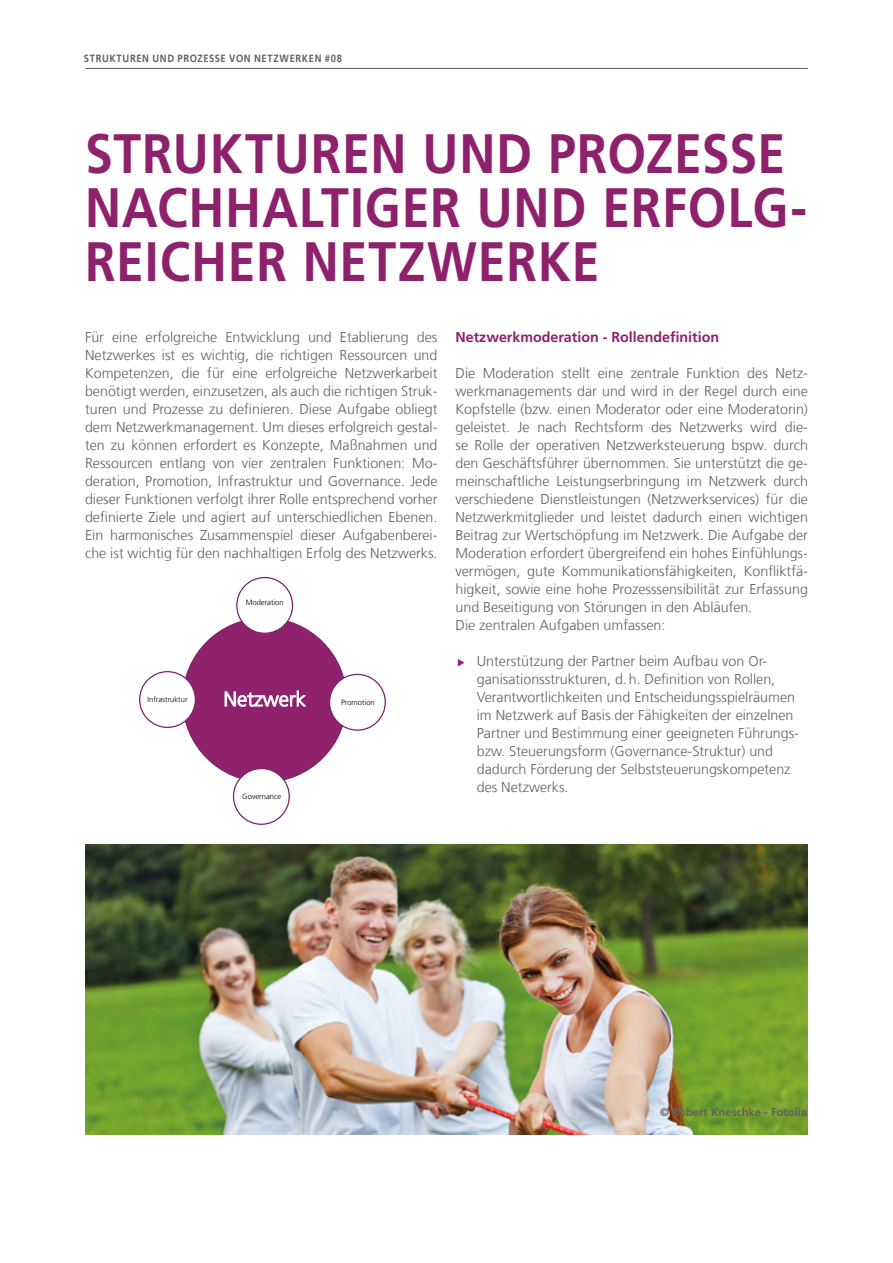
<style>
.page{position:relative;width:893px;height:1263px;background:#fff}
.page>*{position:absolute;margin:0;border:0;box-sizing:border-box;transform-origin:0 0}
.t1{font:700 55.5px/54px "Frutiger LT Com";letter-spacing:.015em;color:#8e216c;scale:.9 1}
.t2{font:300 20.25px "Frutiger LT Com";color:#fff}
.t3{font:300 14.25px/18px "Frutiger LT Com";color:#61615f}
.t4{font:700 14.25px "Frutiger LT Com";color:#8e216c}
.t5{font:700 11.25px "Frutiger LT Com";color:#61615f}
.t6{font:700 10.5px "Frutiger LT Com";letter-spacing:.065em;color:#61615f;scale:.9 1}
.t7{font:300 7.65px "Frutiger LT Com";color:#010202}
</style>
<div class="page">
<div style="left:183px;top:618px;width:164px;height:164px;background:#90216c;border-radius:50%"></div>
<svg style="left:225px;top:690px;width:81px;height:17px"></svg>
<div style="left:237px;top:577px;width:56px;height:56px;background:#fff;border-radius:50%"></div>
<div style="left:236px;top:577px;width:57px;height:57px;border:1px solid #7c236e;border-radius:50%"></div>
<div style="left:140px;top:672px;width:55px;height:55px;background:#fff;border-radius:50%"></div>
<div style="left:139px;top:671px;width:57px;height:57px;border:1px solid #7c236e;border-radius:50%"></div>
<div style="left:233px;top:768px;width:56px;height:56px;background:#fff;border-radius:50%"></div>
<div style="left:233px;top:768px;width:57px;height:57px;border:1px solid #7c236e;border-radius:50%"></div>
<div style="left:330px;top:674px;width:55px;height:56px;background:#fff;border-radius:50%"></div>
<div style="left:329px;top:674px;width:57px;height:57px;border:1px solid #7c236e;border-radius:50%"></div>
<img style="left:85px;top:845px;width:723px;height:289px">
<hr style="left:85px;top:68px;width:723px;height:1px;background:#61615f">
<p class="t6" style="left:84px;top:52px;width:288px">STRUKTUREN UND PROZESSE VON NETZWERKEN #08</p>
<h1 class="t1" style="left:85px;top:127px;width:804px">STRUKTUREN UND PROZESSE<br>NACHHALTIGER UND ERFOLG-<br>REICHER NETZWERKE</h1>
<p class="t3" style="left:85px;top:328px;width:354px;text-align:justify">Für eine erfolgreiche Entwicklung und Etablierung des Netzwerkes ist es wichtig, die richtigen Ressourcen und Kompetenzen, die für eine erfolgreiche Netzwerkarbeit benötigt werden, einzusetzen, als auch die richtigen Struk&shy;turen und Prozesse zu definieren. Diese Aufgabe obliegt dem Netzwerkmanagement. Um dieses erfolgreich gestal&shy;ten zu können erfordert es Konzepte, Maßnahmen und Ressourcen entlang von vier zentralen Funktionen: Mo&shy;deration, Promotion, Infrastruktur und Governance. Jede dieser Funktionen verfolgt ihrer Rolle entsprechend vorher definierte Ziele und agiert auf unterschiedlichen Ebenen.<br>Ein harmonisches Zusammenspiel dieser Aufgabenberei&shy;che ist wichtig für den nachhaltigen Erfolg des Netzwerks.</p>
<p class="t4" style="left:455px;top:329px;width:265px">Netzwerkmoderation - Rollendefinition</p>
<p class="t3" style="left:455px;top:364px;width:354px">Die Moderation stellt eine zentrale Funktion des Netz&shy;werkmanagements dar und wird in der Regel durch eine Kopfstelle (bzw. einen Moderator oder eine Moderatorin) geleistet. Je nach Rechtsform des Netzwerks wird die&shy;se Rolle der operativen Netzwerksteuerung bspw. durch den Geschäftsführer übernommen. Sie unterstützt die ge&shy;meinschaftliche Leistungserbringung im Netzwerk durch verschiedene Dienstleistungen (Netzwerkservices) für die Netzwerkmitglieder und leistet dadurch einen wichtigen Beitrag zur Wertschöpfung im Netzwerk. Die Aufgabe der Moderation erfordert übergreifend ein hohes Einfühlungs&shy;vermögen, gute Kommunikationsfähigkeiten, Konfliktfä&shy;higkeit, sowie eine hohe Prozesssensibilität zur Erfassung und Beseitigung von Störungen in den Abläufen.<br>Die zentralen Aufgaben umfassen:</p>
<p class="t3" style="left:477px;top:652px;width:324px">Unterstützung der Partner beim Aufbau von Or&shy;ganisationsstrukturen, d.h. Definition von Rollen, Verantwortlichkeiten und Entscheidungsspielräumen im Netzwerk auf Basis der Fähigkeiten der einzelnen Partner und Bestimmung einer geeigneten Führungs&shy;bzw. Steuerungsform (Governance-Struktur) und dadurch Förderung der Selbststeuerungskompetenz des Netzwerks.</p>
<p class="t7" style="left:246px;top:598px;width:39px">Moderation</p>
<p class="t7" style="left:147px;top:695px;width:42px">Infrastruktur</p>
<h2 class="t2" style="left:224px;top:687px;width:84px">Netzwerk</h2>
<p class="t7" style="left:341px;top:698px;width:35px">Promotion</p>
<p class="t7" style="left:242px;top:792px;width:40px">Governance</p>
<p class="t5" style="left:660px;top:1106px;width:149px">© Robert Kneschke - Fotolia</p>
</div>
